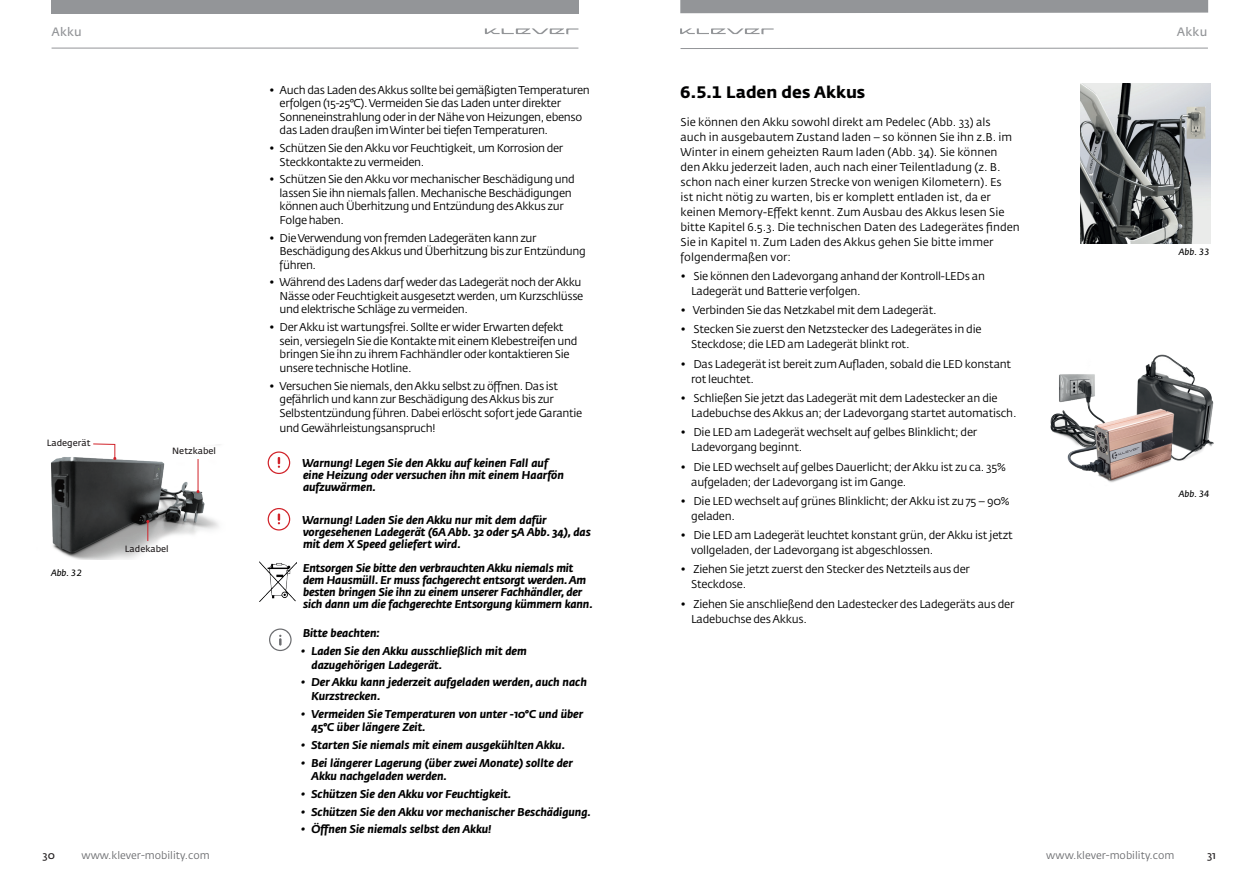
<style>
.page{position:relative;width:1259px;height:893px;background:#fff}
.page>*{position:absolute;margin:0;border:0;box-sizing:border-box;transform-origin:0 0}
.t1{font:700 16.5px "Fedra Sans Std";color:#000001}
.t2{font:12px "Fedra Sans Std";letter-spacing:.03em;color:#939598}
.t3{font:11.25px/13.5px "Fedra Sans Std";letter-spacing:-.02em;color:#000001}
.t4{font:italic 700 11.25px/12px "Fedra Sans Std";color:#000001}
.t5{font:11.25px/15px "Fedra Sans Std";color:#000001}
.t6{font:10.5px "Fedra Sans Std";color:#6c6d70}
.t7{font:10.5px "Fedra Sans Std";color:#231f20}
.t8{font:9px "Fedra Sans Std";color:#231f20}
.t9{font:italic 9px "Fedra Sans Std";color:#000001}
</style>
<div class="page">
<svg style="left:680px;top:47px;width:528px;height:2px"></svg>
<hr style="left:52px;top:48px;width:526px;height:1px;background:#939598">
<div style="left:680px;top:0;width:528px;height:13px;background:#939598"></div>
<div style="left:51px;top:0;width:527px;height:13px;background:#939598"></div>
<svg style="left:680px;top:28px;width:93px;height:6px"></svg>
<svg style="left:485px;top:28px;width:93px;height:6px"></svg>
<img style="left:1080px;top:83px;width:130px;height:160px">
<img style="left:1050px;top:354px;width:164px;height:129px">
<img style="left:51px;top:444px;width:169px;height:115px">
<svg style="left:92px;top:443px;width:25px;height:17px"></svg>
<hr style="left:198px;top:459px;width:1px;height:33px;background:#d1232a">
<svg style="left:146px;top:520px;width:3px;height:21px"></svg>
<svg style="left:268px;top:451px;width:22px;height:23px"></svg>
<svg style="left:268px;top:508px;width:22px;height:23px"></svg>
<img style="left:259px;top:562px;width:38px;height:40px">
<svg style="left:269px;top:628px;width:23px;height:23px"></svg>
<p class="t2" style="left:51px;top:24px;width:32px">Akku</p>
<p class="t2" style="left:1176px;top:24px;width:32px">Akku</p>
<p class="t8" style="left:47px;top:437px;width:45px">Ladegerät</p>
<p class="t8" style="left:172px;top:445px;width:45px">Netzkabel</p>
<p class="t9" style="left:51px;top:567px;width:32px">Abb. 32</p>
<p class="t8" style="left:125px;top:544px;width:45px">Ladekabel</p>
<p class="t3" style="left:280px;top:83px;width:312px;text-indent:-11px">• Auch das Laden des Akkus sollte bei gemäßigten Temperaturen erfolgen (15-25°C). Vermeiden Sie das Laden unter direkter Sonneneinstrahlung oder in der Nähe von Heizungen, ebenso das Laden draußen im Winter bei tiefen Temperaturen.</p>
<p class="t3" style="left:280px;top:141px;width:285px;text-indent:-11px">• Schützen Sie den Akku vor Feuchtigkeit, um Korrosion der<br>Steckkontakte zu vermeiden.</p>
<p class="t3" style="left:280px;top:173px;width:297px;text-indent:-11px">• Schützen Sie den Akku vor mechanischer Beschädigung und lassen Sie ihn niemals fallen. Mechanische Beschädigungen können auch Überhitzung und Entzündung des Akkus zur Folge haben.</p>
<p class="t3" style="left:280px;top:231px;width:308px;text-indent:-11px">• Die Verwendung von fremden Ladegeräten kann zur<br>Beschädigung des Akkus und Überhitzung bis zur Entzündung führen.</p>
<p class="t3" style="left:280px;top:276px;width:305px;text-indent:-11px">• Während des Ladens darf weder das Ladegerät noch der Akku<br>Nässe oder Feuchtigkeit ausgesetzt werden, um Kurzschlüsse und elektrische Schläge zu vermeiden.</p>
<p class="t3" style="left:280px;top:321px;width:299px;text-indent:-11px">• Der Akku ist wartungsfrei. Sollte er wider Erwarten defekt sein, versiegeln Sie die Kontakte mit einem Klebestreifen und bringen Sie ihn zu ihrem Fachhändler oder kontaktieren Sie unsere technische Hotline.</p>
<p class="t3" style="left:280px;top:379px;width:304px;text-indent:-11px">• Versuchen Sie niemals, den Akku selbst zu öffnen. Das ist gefährlich und kann zur Beschädigung des Akkus bis zur<br>Selbstentzündung führen. Dabei erlöscht sofort jede Garantie</p>
<p class="t3" style="left:280px;top:421px;width:157px">und Gewährleistungsanspruch!</p>
<p class="t4" style="left:303px;top:457px;width:263px">Warnung! Legen Sie den Akku auf keinen Fall auf eine Heizung oder versuchen ihn mit einem Haarfön aufzuwärmen.</p>
<p class="t4" style="left:303px;top:514px;width:290px">Warnung! Laden Sie den Akku nur mit dem dafür vorgesehenen Ladegerät (6A Abb. 32 oder 5A Abb. 34), das mit dem X Speed geliefert wird.</p>
<p class="t4" style="left:303px;top:562px;width:291px">Entsorgen Sie bitte den verbrauchten Akku niemals mit dem Hausmüll. Er muss fachgerecht entsorgt werden. Am besten bringen Sie ihn zu einem unserer Fachhändler, der sich dann um die fachgerechte Entsorgung kümmern kann.</p>
<p class="t4" style="left:303px;top:627px;width:78px">Bitte beachten:</p>
<p class="t4" style="left:311px;top:644px;width:217px;line-height:13.5px;text-indent:-11px">• Laden Sie den Akku ausschließlich mit dem dazugehörigen Ladegerät.</p>
<p class="t4" style="left:311px;top:676px;width:277px;line-height:13.5px;text-indent:-11px">• Der Akku kann jederzeit aufgeladen werden, auch nach<br>Kurzstrecken.</p>
<p class="t4" style="left:311px;top:707px;width:273px;line-height:13.5px;text-indent:-11px">• Vermeiden Sie Temperaturen von unter -10°C und über<br>45°C über längere Zeit.</p>
<p class="t4" style="left:301px;top:739px;width:265px">• Starten Sie niemals mit einem ausgekühlten Akku.</p>
<p class="t4" style="left:311px;top:756px;width:263px;line-height:13.5px;text-indent:-11px">• Bei längerer Lagerung (über zwei Monate) sollte der<br>Akku nachgeladen werden.</p>
<p class="t4" style="left:301px;top:788px;width:212px">• Schützen Sie den Akku vor Feuchtigkeit.</p>
<p class="t4" style="left:301px;top:806px;width:291px">• Schützen Sie den Akku vor mechanischer Beschädigung.</p>
<p class="t4" style="left:301px;top:823px;width:192px">• Öffnen Sie niemals selbst den Akku!</p>
<h1 class="t1" style="left:680px;top:82px;width:186px">6.5.1 Laden des Akkus</h1>
<p class="t5" style="left:680px;top:114px;width:341px">Sie können den Akku sowohl direkt am Pedelec (Abb. 33) als<br>auch in ausgebautem Zustand laden – so können Sie ihn z.B. im Winter in einem geheizten Raum laden (Abb. 34). Sie können den Akku jederzeit laden, auch nach einer Teilentladung (z. B. schon nach einer kurzen Strecke von wenigen Kilometern). Es<br>ist nicht nötig zu warten, bis er komplett entladen ist, da er keinen Memory-Effekt kennt. Zum Ausbau des Akkus lesen Sie bitte Kapitel 6.5.3. Die technischen Daten des Ladegerätes finden Sie in Kapitel 11. Zum Laden des Akkus gehen Sie bitte immer folgendermaßen vor:</p>
<p class="t3" style="left:691px;top:268px;width:295px;line-height:15px;text-indent:-11px">• Sie können den Ladevorgang anhand der Kontroll-LEDs an<br>Ladegerät und Batterie verfolgen.</p>
<p class="t3" style="left:680px;top:303px;width:258px">• Verbinden Sie das Netzkabel mit dem Ladegerät.</p>
<p class="t3" style="left:691px;top:322px;width:292px;line-height:15px;text-indent:-11px">• Stecken Sie zuerst den Netzstecker des Ladegerätes in die<br>Steckdose; die LED am Ladegerät blinkt rot.</p>
<p class="t3" style="left:691px;top:356px;width:322px;line-height:15px;text-indent:-11px">• Das Ladegerät ist bereit zum Aufladen, sobald die LED konstant rot leuchtet.</p>
<p class="t3" style="left:691px;top:391px;width:327px;line-height:15px;text-indent:-11px">• Schließen Sie jetzt das Ladegerät mit dem Ladestecker an die<br>Ladebuchse des Akkus an; der Ladevorgang startet automatisch.</p>
<p class="t3" style="left:691px;top:425px;width:288px;line-height:15px;text-indent:-11px">• Die LED am Ladegerät wechselt auf gelbes Blinklicht; der<br>Ladevorgang beginnt.</p>
<p class="t3" style="left:691px;top:459px;width:316px;line-height:15px;text-indent:-11px">• Die LED wechselt auf gelbes Dauerlicht; der Akku ist zu ca. 35% aufgeladen; der Ladevorgang ist im Gange.</p>
<p class="t3" style="left:691px;top:493px;width:320px;line-height:15px;text-indent:-11px">• Die LED wechselt auf grünes Blinklicht; der Akku ist zu 75 – 90% geladen.</p>
<p class="t3" style="left:691px;top:528px;width:323px;line-height:15px;text-indent:-11px">• Die LED am Ladegerät leuchtet konstant grün, der Akku ist jetzt vollgeladen, der Ladevorgang ist abgeschlossen.</p>
<p class="t3" style="left:691px;top:562px;width:280px;line-height:15px;text-indent:-11px">• Ziehen Sie jetzt zuerst den Stecker des Netzteils aus der<br>Steckdose.</p>
<p class="t3" style="left:691px;top:596px;width:325px;line-height:15px;text-indent:-11px">• Ziehen Sie anschließend den Ladestecker des Ladegeräts aus der<br>Ladebuchse des Akkus.</p>
<p class="t9" style="left:1179px;top:246px;width:32px">Abb. 33</p>
<p class="t9" style="left:1179px;top:488px;width:32px">Abb. 34</p>
<p class="t7" style="left:43px;top:848px;width:14px">30</p>
<p class="t6" style="left:81px;top:848px;width:130px">www.klever-mobility.com</p>
<p class="t6" style="left:1046px;top:848px;width:130px">www.klever-mobility.com</p>
<p class="t7" style="left:1207px;top:848px;width:11px">31</p>
</div>
